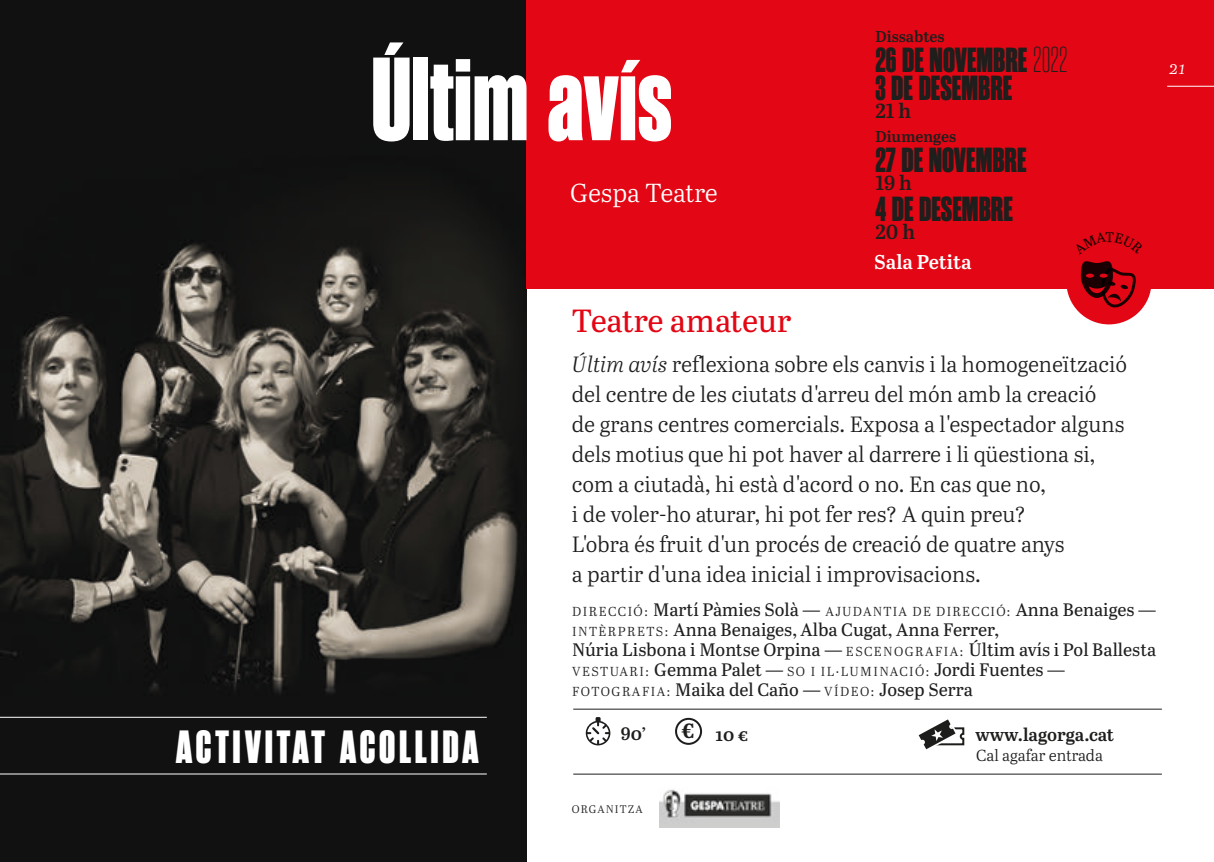
<style>
.page{position:relative;width:1214px;height:862px;background:#fff}
.page>*{position:absolute;margin:0;border:0;box-sizing:border-box;transform-origin:0 0}
.t1{font:800 118px "Rama Gothic M";color:#fff}
.t2{font:800 46.6px "Rama Gothic M";letter-spacing:.08em;color:#fff}
.t3{font:800 34.8px/28px "Rama Gothic M";color:#1e1f1d}
.t4{font:32px "Abril Text";letter-spacing:-.01em;color:#e30614}
.t5{font:26px "Abril Text Lt";letter-spacing:-.01em;color:#fff}
.t6{font:22px/30px "Abril Text Lt";color:#1e1f1d}
.t7{font:600 20.4px "Abril Text";color:#1e1f1d}
.t8{font:600 20px "Abril Text";letter-spacing:-.005em;color:#fff}
.t9{font:18px/20px "Abril Text";color:#1e1f1d}
.t10{font:600 18px "Abril Text";color:#1d1d1b}
.t11{font:600 18px "Abril Text";color:#1e1f1d}
.t12{font:italic 18px "Abril Text Lt";color:#fff}
.t13{font:16px "Abril Text Lt";color:#1d1d1b}
.t14{font:600 15.6px "Abril Text";color:#1e1f1d}
.t15{font:13px "Abril Text Lt";letter-spacing:.1em;color:#1e1f1d}
.t16{font:11px "Abril Text Lt";letter-spacing:.1em;color:#1d1d1b}
.s1{font-weight:100;font-size:36px}
.s2{font-style:italic}
.s3{font-family:"Abril Text";font-size:18px}
.s4{font-family:"Abril Text Lt";font-size:13px}
.s5{font-weight:700;font-size:20.6px;color:#1d1d1b}
</style>
<div class="page">
<img style="left:0;top:0;width:527px;height:862px">
<div style="left:527px;top:0;width:686px;height:288px;background:#e30614"></div>
<hr style="left:1166px;top:86px;width:47px;height:1px;background:#fff">
<hr style="left:0;top:773px;width:487px;height:1px;background:#fff">
<hr style="left:0;top:717px;width:487px;height:1px;background:#fff">
<div style="left:1066px;top:239px;width:85px;height:85px;background:#e30614;border-radius:50%"></div>
<svg style="left:1080px;top:261px;width:55px;height:46px"></svg>
<div style="left:675px;top:718px;width:27px;height:27px;border:2px solid #1d1d1b;border-radius:50%"></div>
<hr style="left:573px;top:774px;width:588px;height:1px;background:#1d1d1b">
<hr style="left:573px;top:709px;width:588px;height:1px;background:#1d1d1b">
<svg style="left:585px;top:717px;width:25px;height:28px"></svg>
<svg style="left:918px;top:719px;width:47px;height:31px"></svg>
<img style="left:659px;top:789px;width:120px;height:38px">
<h1 class="t1" style="left:371px;top:38px;width:302px">Últim avís</h1>
<p class="t5" style="left:570px;top:175px;width:149px">Gespa Teatre</p>
<p class="t14" style="left:875px;top:25px;width:71px">Dissabtes</p>
<h3 class="t3" style="left:875px;top:47px;width:193px">26 DE NOVEMBRE <span class="s1">2022<br></span>3 DE DESEMBRE</h3>
<p class="t7" style="left:875px;top:96px;width:37px">21 h</p>
<p class="t14" style="left:875px;top:125px;width:82px">Diumenges</p>
<h3 class="t3" style="left:875px;top:147px;width:153px">27 DE NOVEMBRE</h3>
<p class="t7" style="left:875px;top:168px;width:38px">19 h</p>
<h3 class="t3" style="left:875px;top:195px;width:139px">4 DE DESEMBRE</h3>
<p class="t7" style="left:875px;top:216px;width:41px">20 h</p>
<p class="t8" style="left:874px;top:248px;width:99px">Sala Petita</p>
<p class="t12" style="left:1169px;top:55px;width:18px">21</p>
<h2 class="t2" style="left:176px;top:722px;width:304px">ACTIVITAT ACOLLIDA</h2>
<h3 class="t4" style="left:571px;top:297px;width:221px">Teatre amateur</h3>
<p class="t6" style="left:571px;top:348px;width:557px"><span class="s2">Últim avís</span> reflexiona sobre els canvis i la homogeneïtzació del centre de les ciutats d'arreu del món amb la creació<br>de grans centres comercials. Exposa a l'espectador alguns dels motius que hi pot haver al darrere i li qüestiona si, com a ciutadà, hi està d'acord o no. En cas que no,<br>i de voler-ho aturar, hi pot fer res? A quin preu?<br>L'obra és fruit d'un procés de creació de quatre anys<br>a partir d'una idea inicial i improvisacions.</p>
<p class="t15" style="left:572px;top:602px;width:585px">DIRECCIÓ: <span class="s3">Martí Pàmies Solà —</span> AJUDANTIA DE DIRECCIÓ: <span class="s3">Anna Benaiges —</span></p>
<p class="t9" style="left:572px;top:618px;width:585px"><span class="s4">INTÈRPRETS:</span> Anna Benaiges, Alba Cugat, Anna Ferrer,<br>Núria Lisbona i Montse Orpina — <span class="s4">ESCENOGRAFIA:</span> Últim avís i Pol Ballesta</p>
<p class="t15" style="left:572px;top:662px;width:494px">VESTUARI: <span class="s3">Gemma Palet —</span> SO I IL·LUMINACIÓ: <span class="s3">Jordi Fuentes —</span></p>
<p class="t9" style="left:572px;top:678px;width:402px"><span class="s4">FOTOGRAFIA:</span> Maika del Caño — <span class="s4">VÍDEO:</span> Josep Serra</p>
<p class="t10" style="left:620px;top:720px;width:27px">90’</p>
<p class="t11" style="left:681px;top:721px;width:68px"><span class="s5">€</span> 10 €</p>
<p class="t10" style="left:975px;top:721px;width:140px">www.lagorga.cat</p>
<p class="t13" style="left:976px;top:743px;width:128px">Cal agafar entrada</p>
<p class="t16" style="left:571px;top:801px;width:73px">ORGANITZA</p>
</div>
